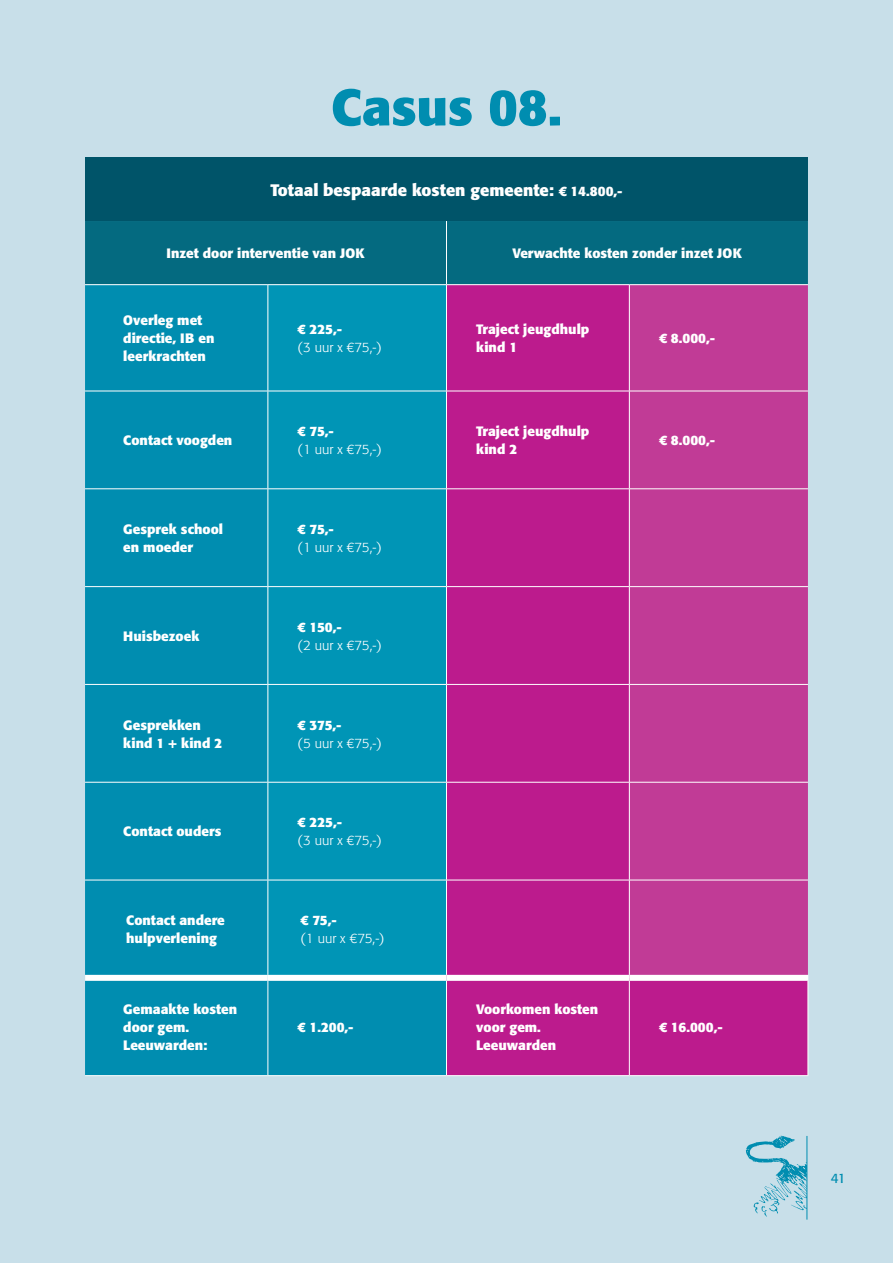
<style>
.page{position:relative;width:893px;height:1263px;background:#c8dfe9}
.page>*{position:absolute;margin:0;border:0;box-sizing:border-box;transform-origin:0 0}
.Hoofdkoppen{font:700 51px "Formata";letter-spacing:-.005em;color:#008db0}
.t1{font:700 16.5px "Formata";color:#fff}
.t2{font:700 13.5px/18px "Formata";color:#fff}
.t3{font:300 13.5px "Formata";color:#fff}
.t4{font:13.5px "Formata";color:#008db0}
.s1{font-size:13.5px}
</style>
<div class="page">
<hr style="left:806px;top:1136px;width:1px;height:83px;background:#008db0">
<svg style="left:746px;top:1135px;width:60px;height:81px"></svg>
<div style="left:85px;top:157px;width:723px;height:64px;background:#005469"></div>
<div style="left:85px;top:221px;width:723px;height:63px;background:#046a80"></div>
<div style="left:85px;top:285px;width:361px;height:790px;background:#008db0"></div>
<div style="left:269px;top:285px;width:177px;height:690px;background:#0095b6"></div>
<div style="left:447px;top:285px;width:361px;height:790px;background:#bc1b8d"></div>
<div style="left:630px;top:285px;width:178px;height:690px;background:#c13b96"></div>
<hr style="left:85px;top:284px;width:183px;height:1px;background:#fff">
<hr style="left:268px;top:284px;width:178px;height:1px;background:#fff">
<hr style="left:268px;top:285px;width:1px;height:106px;background:#fff">
<hr style="left:446px;top:284px;width:183px;height:1px;background:#fff">
<hr style="left:446px;top:285px;width:1px;height:106px;background:#fff">
<hr style="left:629px;top:284px;width:179px;height:1px;background:#fff">
<hr style="left:629px;top:285px;width:1px;height:106px;background:#fff">
<hr style="left:268px;top:391px;width:1px;height:97px;background:#fff">
<hr style="left:446px;top:391px;width:1px;height:97px;background:#fff">
<hr style="left:629px;top:391px;width:1px;height:97px;background:#fff">
<hr style="left:268px;top:489px;width:1px;height:97px;background:#fff">
<hr style="left:446px;top:489px;width:1px;height:97px;background:#fff">
<hr style="left:629px;top:489px;width:1px;height:97px;background:#fff">
<hr style="left:268px;top:587px;width:1px;height:97px;background:#fff">
<hr style="left:446px;top:587px;width:1px;height:97px;background:#fff">
<hr style="left:629px;top:587px;width:1px;height:97px;background:#fff">
<hr style="left:268px;top:685px;width:1px;height:97px;background:#fff">
<hr style="left:446px;top:685px;width:1px;height:97px;background:#fff">
<hr style="left:629px;top:685px;width:1px;height:97px;background:#fff">
<hr style="left:268px;top:782px;width:1px;height:98px;background:#fff">
<hr style="left:446px;top:782px;width:1px;height:98px;background:#fff">
<hr style="left:629px;top:782px;width:1px;height:98px;background:#fff">
<hr style="left:446px;top:221px;width:1px;height:63px;background:#fff">
<hr style="left:268px;top:880px;width:1px;height:95px;background:#fff">
<hr style="left:446px;top:880px;width:1px;height:95px;background:#fff">
<hr style="left:629px;top:880px;width:1px;height:95px;background:#fff">
<div style="left:268px;top:975px;width:178px;height:6px;background:#fff"></div>
<hr style="left:268px;top:1075px;width:178px;height:1px;background:#fff">
<hr style="left:446px;top:981px;width:1px;height:94px;background:#fff">
<div style="left:446px;top:975px;width:183px;height:6px;background:#fff"></div>
<hr style="left:446px;top:1075px;width:183px;height:1px;background:#fff">
<hr style="left:629px;top:981px;width:1px;height:94px;background:#fff">
<div style="left:629px;top:975px;width:179px;height:6px;background:#fff"></div>
<hr style="left:808px;top:981px;width:1px;height:94px;background:#fff">
<hr style="left:629px;top:1075px;width:179px;height:1px;background:#fff">
<div style="left:85px;top:975px;width:183px;height:6px;background:#fff"></div>
<hr style="left:268px;top:981px;width:1px;height:94px;background:#fff">
<hr style="left:85px;top:1075px;width:183px;height:1px;background:#fff">
<hr style="left:85px;top:391px;width:183px;height:1px;background:#fff">
<hr style="left:85px;top:488px;width:183px;height:1px;background:#fff">
<hr style="left:85px;top:586px;width:183px;height:1px;background:#fff">
<hr style="left:85px;top:684px;width:183px;height:1px;background:#fff">
<hr style="left:85px;top:782px;width:183px;height:1px;background:#fff">
<hr style="left:85px;top:880px;width:183px;height:1px;background:#fff">
<hr style="left:268px;top:391px;width:178px;height:1px;background:#fff">
<hr style="left:268px;top:488px;width:178px;height:1px;background:#fff">
<hr style="left:268px;top:586px;width:178px;height:1px;background:#fff">
<hr style="left:268px;top:684px;width:178px;height:1px;background:#fff">
<hr style="left:268px;top:782px;width:178px;height:1px;background:#fff">
<hr style="left:268px;top:880px;width:178px;height:1px;background:#fff">
<hr style="left:446px;top:391px;width:183px;height:1px;background:#fff">
<hr style="left:446px;top:488px;width:183px;height:1px;background:#fff">
<hr style="left:446px;top:586px;width:183px;height:1px;background:#fff">
<hr style="left:446px;top:684px;width:183px;height:1px;background:#fff">
<hr style="left:446px;top:782px;width:183px;height:1px;background:#fff">
<hr style="left:446px;top:880px;width:183px;height:1px;background:#fff">
<hr style="left:629px;top:391px;width:179px;height:1px;background:#fff">
<hr style="left:629px;top:488px;width:179px;height:1px;background:#fff">
<hr style="left:629px;top:586px;width:179px;height:1px;background:#fff">
<hr style="left:629px;top:684px;width:179px;height:1px;background:#fff">
<hr style="left:629px;top:782px;width:179px;height:1px;background:#fff">
<hr style="left:629px;top:880px;width:179px;height:1px;background:#fff">
<p class="Hoofdkoppen" style="left:331px;top:75px;width:232px">Casus 08.</p>
<p class="t1" style="left:270px;top:180px;width:354px">Totaal bespaarde kosten gemeente: <span class="s1">€ 14.800,-</span></p>
<p class="t2" style="left:167px;top:244px;width:200px">Inzet door interventie van JOK</p>
<p class="t2" style="left:512px;top:244px;width:231px">Verwachte kosten zonder inzet JOK</p>
<p class="t2" style="left:123px;top:311px;width:93px">Overleg met directie, IB en leerkrachten</p>
<p class="t2" style="left:298px;top:320px;width:46px">€ 225,-</p>
<p class="t3" style="left:298px;top:340px;width:86px">(3 uur x €75,-)</p>
<p class="t2" style="left:123px;top:431px;width:111px">Contact voogden</p>
<p class="t2" style="left:298px;top:422px;width:38px">€ 75,-</p>
<p class="t3" style="left:298px;top:442px;width:86px">(1 uur x €75,-)</p>
<p class="t2" style="left:123px;top:520px;width:101px">Gesprek school en moeder</p>
<p class="t2" style="left:298px;top:520px;width:38px">€ 75,-</p>
<p class="t3" style="left:298px;top:539px;width:86px">(1 uur x €75,-)</p>
<p class="t2" style="left:123px;top:627px;width:78px">Huisbezoek</p>
<p class="t2" style="left:298px;top:618px;width:46px">€ 150,-</p>
<p class="t3" style="left:298px;top:637px;width:86px">(2 uur x €75,-)</p>
<p class="t2" style="left:123px;top:716px;width:101px">Gesprekken kind 1 + kind 2</p>
<p class="t2" style="left:298px;top:716px;width:45px">€ 375,-</p>
<p class="t3" style="left:298px;top:735px;width:86px">(5 uur x €75,-)</p>
<p class="t2" style="left:123px;top:822px;width:100px">Contact ouders</p>
<p class="t2" style="left:298px;top:814px;width:46px">€ 225,-</p>
<p class="t3" style="left:298px;top:833px;width:86px">(3 uur x €75,-)</p>
<p class="t2" style="left:126px;top:911px;width:100px">Contact andere hulpverlening</p>
<p class="t2" style="left:301px;top:911px;width:38px">€ 75,-</p>
<p class="t3" style="left:301px;top:931px;width:86px">(1 uur x €75,-)</p>
<p class="t2" style="left:123px;top:1000px;width:115px">Gemaakte kosten door gem.<br>Leeuwarden:</p>
<p class="t2" style="left:298px;top:1018px;width:57px">€ 1.200,-</p>
<p class="t2" style="left:476px;top:320px;width:115px">Traject jeugdhulp kind 1</p>
<p class="t2" style="left:659px;top:329px;width:57px">€ 8.000,-</p>
<p class="t2" style="left:476px;top:422px;width:115px">Traject jeugdhulp kind 2</p>
<p class="t2" style="left:659px;top:431px;width:57px">€ 8.000,-</p>
<p class="t2" style="left:476px;top:1000px;width:124px">Voorkomen kosten voor gem.</p>
<p class="t2" style="left:476px;top:1036px;width:81px">Leeuwarden</p>
<p class="t2" style="left:659px;top:1018px;width:65px">€ 16.000,-</p>
<p class="t4" style="left:831px;top:1170px;width:17px">41</p>
</div>
